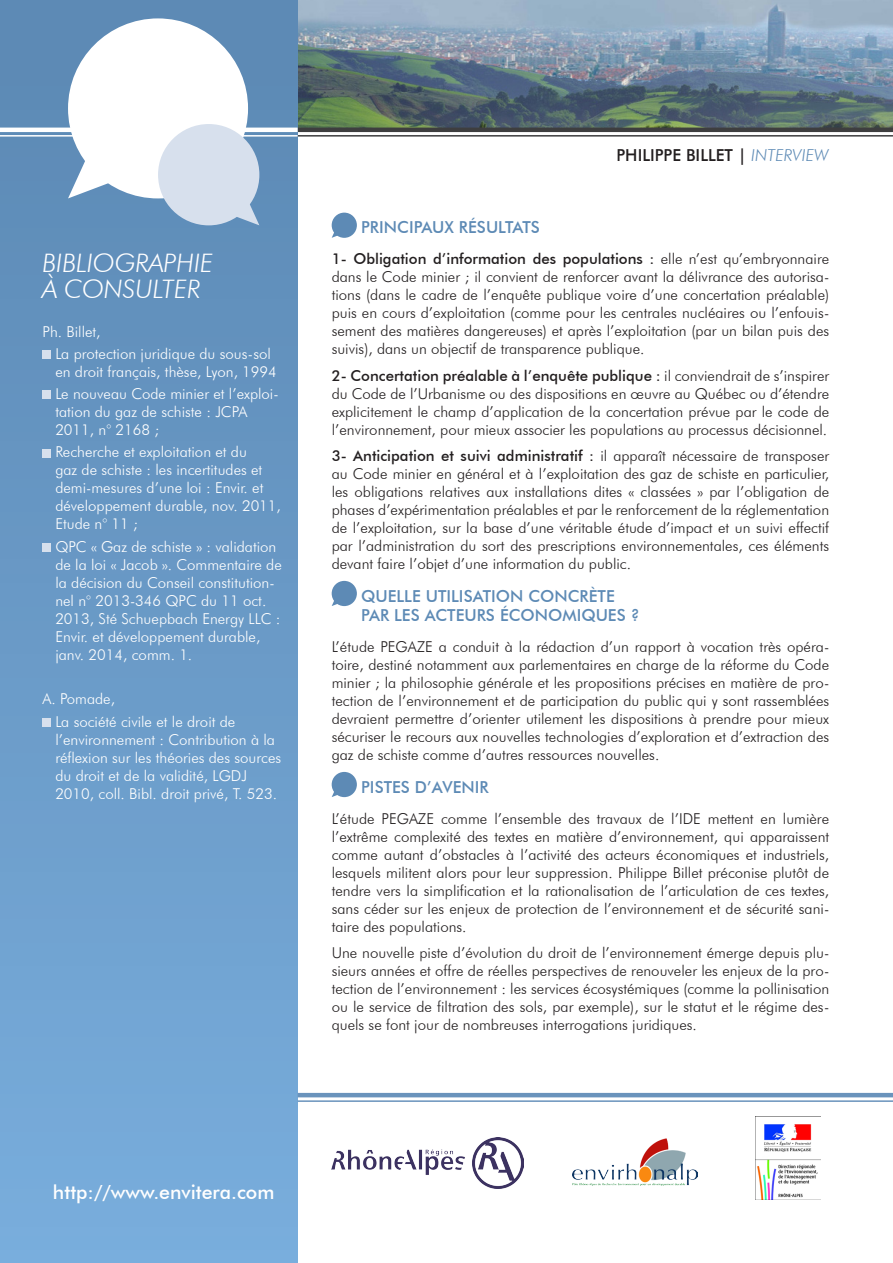
<style>
.page{position:relative;width:893px;height:1263px;background:#fff}
.page>*{position:absolute;margin:0;border:0;box-sizing:border-box;transform-origin:0 0}
.t1{font:italic 300 25.5px/25.5px "Futura BT";color:#fff}
.t2{font:500 19.5px "Futura BT";color:#fff}
.t3{font:500 16.5px/19.8px "Futura BT";color:#5d8ab5}
.t4{font:500 16.5px "Futura BT";color:#231f20}
.t5{font:300 15px/18px "Futura BT";color:#231f20;text-align:justify}
.t6{font:300 15px/18px "Futura BT";color:#fff}
.s1{font-weight:300;font-style:italic;color:#5d8ab5}
.s2{font-weight:500}
</style>
<div class="page">
<img style="left:298px;top:0;width:595px;height:128px">
<div style="left:0;top:0;width:298px;height:1263px;background:linear-gradient(to bottom,#5b88b3,#79addc)"></div>
<hr style="left:298px;top:135px;width:595px;height:2px;background:#3e3e3f">
<hr style="left:298px;top:128px;width:595px;height:4px;background:#3e3e3f">
<hr style="left:0;top:135px;width:298px;height:2px;background:#fff">
<hr style="left:0;top:128px;width:298px;height:4px;background:#fff">
<div style="left:68px;top:18px;width:180px;height:180px;background:#fff;border-radius:50%"></div>
<svg style="left:68px;top:132px;width:68px;height:66px"></svg>
<div style="left:158px;top:124px;width:101px;height:101px;background:#d7e0ed;border-radius:50%"></div>
<svg style="left:221px;top:187px;width:38px;height:38px"></svg>
<hr style="left:298px;top:1100px;width:595px;height:2px;background:#6a93bc">
<hr style="left:298px;top:1093px;width:595px;height:4px;background:#6a93bc">
<div style="left:43px;top:350px;width:8px;height:9px;background:#d7e0ed"></div>
<div style="left:43px;top:391px;width:8px;height:8px;background:#d7e0ed"></div>
<div style="left:43px;top:449px;width:8px;height:8px;background:#d7e0ed"></div>
<div style="left:43px;top:543px;width:8px;height:9px;background:#d7e0ed"></div>
<div style="left:43px;top:718px;width:8px;height:8px;background:#d7e0ed"></div>
<div style="left:332px;top:213px;width:25px;height:25px;background:#5d8ab5;border-radius:50%"></div>
<svg style="left:332px;top:228px;width:9px;height:10px"></svg>
<div style="left:332px;top:581px;width:25px;height:25px;background:#5d8ab5;border-radius:50%"></div>
<svg style="left:332px;top:596px;width:9px;height:10px"></svg>
<div style="left:332px;top:772px;width:25px;height:25px;background:#5d8ab5;border-radius:50%"></div>
<svg style="left:332px;top:788px;width:9px;height:9px"></svg>
<img style="left:332px;top:1137px;width:192px;height:52px">
<img style="left:755px;top:1116px;width:65px;height:83px">
<img style="left:573px;top:1138px;width:124px;height:47px">
<p class="t1" style="left:43px;top:250px;width:172px">BIBLIOGRAPHIE<br>À CONSULTER</p>
<p class="t6" style="left:43px;top:322px;width:60px">Ph. Billet,</p>
<p class="t6" style="left:55px;top:344px;width:223px">La protection juridique du sous-sol en droit français, thèse, Lyon, 1994</p>
<p class="t6" style="left:55px;top:385px;width:225px">Le nouveau Code minier et l’exploi&shy;tation du gaz de schiste : JCPA<br>2011, n° 2168 ;</p>
<p class="t6" style="left:55px;top:443px;width:227px">Recherche et exploitation et du<br>gaz de schiste : les incertitudes et demi-mesures d’une loi : Envir. et développement durable, nov. 2011,<br>Etude n° 11 ;</p>
<p class="t6" style="left:55px;top:537px;width:228px">QPC « Gaz de schiste » : validation de la loi « Jacob ». Commentaire de la décision du Conseil constitution&shy;nel n° 2013-346 QPC du 11 oct.<br>2013, Sté Schuepbach Energy LLC :<br>Envir. et développement durable, janv. 2014, comm. 1.</p>
<p class="t6" style="left:43px;top:690px;width:74px">A. Pomade,</p>
<p class="t6" style="left:55px;top:712px;width:227px">La société civile et le droit de l’environnement : Contribution à la réflexion sur les théories des sources du droit et de la validité, LGDJ 2010, coll. Bibl. droit privé, T. 523.</p>
<p class="t4" style="left:616px;top:145px;width:214px">PHILIPPE BILLET | <span class="s1">INTERVIEW</span></p>
<p class="t3" style="left:361px;top:217px;width:180px">PRINCIPAUX RÉSULTATS</p>
<p class="t5" style="left:332px;top:250px;width:499px"><span class="s2">1- Obligation d’information des populations :</span> elle n’est qu’embryonnaire dans le Code minier ; il convient de renforcer avant la délivrance des autorisa&shy;tions (dans le cadre de l’enquête publique voire d’une concertation préalable) puis en cours d’exploitation (comme pour les centrales nucléaires ou l’enfouis&shy;sement des matières dangereuses) et après l’exploitation (par un bilan puis des suivis), dans un objectif de transparence publique.</p>
<p class="t5" style="left:332px;top:366px;width:499px"><span class="s2">2- Concertation préalable à l’enquête publique :</span> il conviendrait de s’inspirer du Code de l’Urbanisme ou des dispositions en œuvre au Québec ou d’étendre explicitement le champ d’application de la concertation prévue par le code de l’environnement, pour mieux associer les populations au processus décisionnel.</p>
<p class="t5" style="left:332px;top:447px;width:499px"><span class="s2">3- Anticipation et suivi administratif :</span> il apparaît nécessaire de transposer au Code minier en général et à l’exploitation des gaz de schiste en particulier, les obligations relatives aux installations dites « classées » par l’obligation de phases d’expérimentation préalables et par le renforcement de la réglementation de l’exploitation, sur la base d’une véritable étude d’impact et un suivi effectif par l’administration du sort des prescriptions environnementales, ces éléments devant faire l’objet d’une information du public.</p>
<p class="t3" style="left:361px;top:586px;width:280px">QUELLE UTILISATION CONCRÈTE<br>PAR LES ACTEURS ÉCONOMIQUES ?</p>
<p class="t5" style="left:332px;top:638px;width:499px">L’étude PEGAZE a conduit à la rédaction d’un rapport à vocation très opéra&shy;toire, destiné notamment aux parlementaires en charge de la réforme du Code minier ; la philosophie générale et les propositions précises en matière de pro&shy;tection de l’environnement et de participation du public qui y sont rassemblées devraient permettre d’orienter utilement les dispositions à prendre pour mieux sécuriser le recours aux nouvelles technologies d’exploration et d’extraction des gaz de schiste comme d’autres ressources nouvelles.</p>
<p class="t3" style="left:361px;top:777px;width:129px">PISTES D’AVENIR</p>
<p class="t5" style="left:332px;top:809px;width:499px">L’étude PEGAZE comme l’ensemble des travaux de l’IDE mettent en lumière l’extrême complexité des textes en matière d’environnement, qui apparaissent comme autant d’obstacles à l’activité des acteurs économiques et industriels, lesquels militent alors pour leur suppression. Philippe Billet préconise plutôt de tendre vers la simplification et la rationalisation de l’articulation de ces textes, sans céder sur les enjeux de protection de l’environnement et de sécurité sani&shy;taire des populations.</p>
<p class="t5" style="left:332px;top:944px;width:499px">Une nouvelle piste d’évolution du droit de l’environnement émerge depuis plu&shy;sieurs années et offre de réelles perspectives de renouveler les enjeux de la pro&shy;tection de l’environnement : les services écosystémiques (comme la pollinisation ou le service de filtration des sols, par exemple), sur le statut et le régime des&shy;quels se font jour de nombreuses interrogations juridiques.</p>
<p class="t2" style="left:53px;top:1180px;width:223px">http://www.envitera.com</p>
</div>
